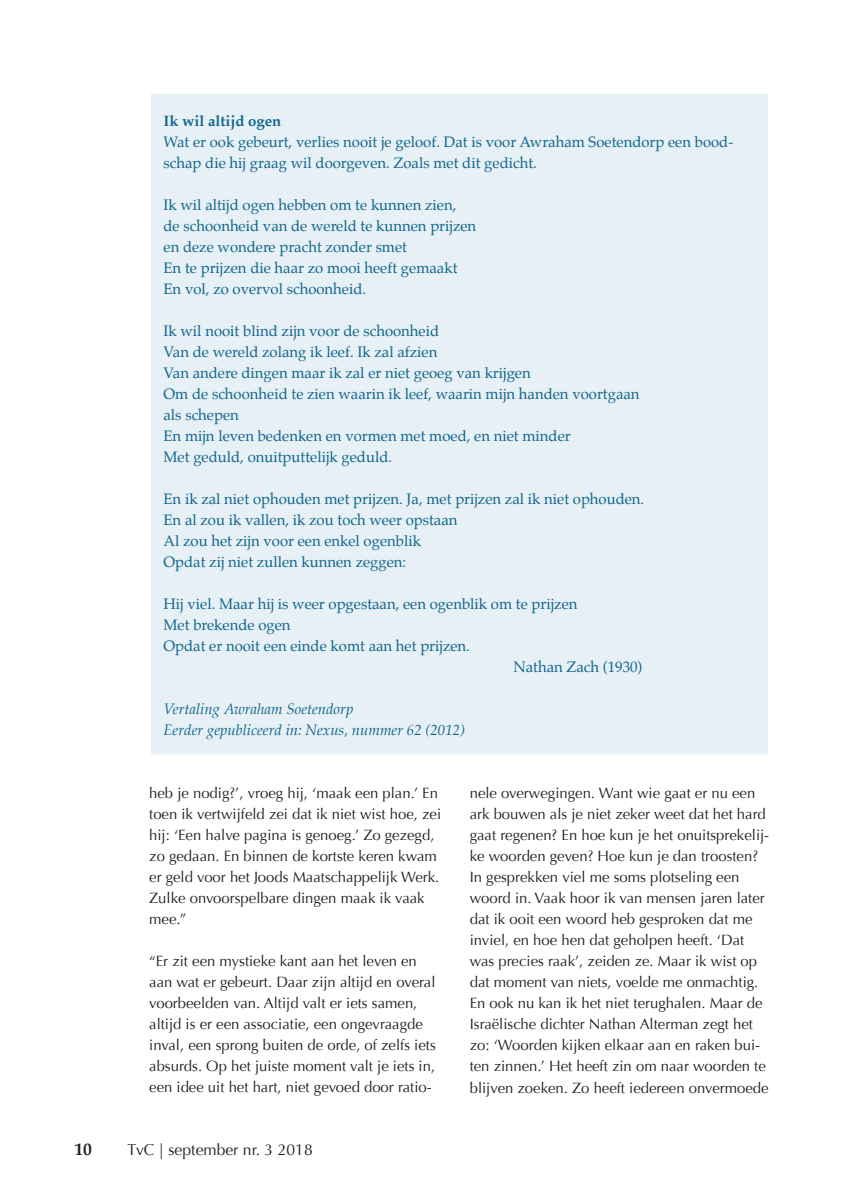
<style>
.page{position:relative;width:844px;height:1191px;background:#fff}
.page>*{position:absolute;margin:0;border:0;box-sizing:border-box;transform-origin:0 0}
.t1{font:700 17.5px "Palatino";color:#231f20}
.t2{font:15.75px "Optima";color:#231f20}
.t3{font:14.88px/21px "Optima";color:#231f20}
.t4{font:14.88px/21px "Palatino";color:#0f6690}
.t5{font:italic 14.88px/21px "Palatino";color:#0f6690}
.t6{font:700 14.88px "Palatino";color:#0f6690}
</style>
<div class="page">
<div style="left:149px;top:92px;width:620px;height:664px;background:#e7f0f4;border:2px solid #fff"></div>
<p class="t6" style="left:163px;top:108px;width:119px">Ik wil altijd ogen</p>
<p class="t4" style="left:163px;top:131px;width:571px">Wat er ook gebeurt, verlies nooit je geloof. Dat is voor Awraham Soetendorp een bood&shy;schap die hij graag wil doorgeven. Zoals met dit gedicht.</p>
<p class="t4" style="left:163px;top:194px;width:314px">Ik wil altijd ogen hebben om te kunnen zien, de schoonheid van de wereld te kunnen prijzen en deze wondere pracht zonder smet<br>En te prijzen die haar zo mooi heeft gemaakt En vol, zo overvol schoonheid.</p>
<p class="t4" style="left:163px;top:320px;width:477px">Ik wil nooit blind zijn voor de schoonheid<br>Van de wereld zolang ik leef. Ik zal afzien<br>Van andere dingen maar ik zal er niet geoeg van krijgen<br>Om de schoonheid te zien waarin ik leef, waarin mijn handen voortgaan als schepen<br>En mijn leven bedenken en vormen met moed, en niet minder<br>Met geduld, onuitputtelijk geduld.</p>
<p class="t4" style="left:163px;top:488px;width:482px">En ik zal niet ophouden met prijzen. Ja, met prijzen zal ik niet ophouden.<br>En al zou ik vallen, ik zou toch weer opstaan<br>Al zou het zijn voor een enkel ogenblik<br>Opdat zij niet zullen kunnen zeggen:</p>
<p class="t4" style="left:163px;top:593px;width:415px">Hij viel. Maar hij is weer opgestaan, een ogenblik om te prijzen</p>
<p class="t4" style="left:163px;top:614px;width:128px">Met brekende ogen</p>
<p class="t4" style="left:163px;top:635px;width:308px">Opdat er nooit een einde komt aan het prijzen.</p>
<p class="t4" style="left:513px;top:656px;width:131px">Nathan Zach (1930)</p>
<p class="t5" style="left:163px;top:699px;width:303px">Vertaling Awraham Soetendorp<br>Eerder gepubliceerd in: Nexus, nummer 62 (2012)</p>
<p class="t3" style="left:149px;top:783px;width:293px">heb je nodig?’, vroeg hij, ‘maak een plan.’ En toen ik vertwijfeld zei dat ik niet wist hoe, zei hij: ‘Een halve pagina is genoeg.’ Zo gezegd, zo gedaan. En binnen de kortste keren kwam er geld voor het Joods Maatschappelijk Werk.<br>Zulke onvoorspelbare dingen maak ik vaak mee.”</p>
<p class="t3" style="left:149px;top:951px;width:288px">“Er zit een mystieke kant aan het leven en aan wat er gebeurt. Daar zijn altijd en overal voorbeelden van. Altijd valt er iets samen, altijd is er een associatie, een ongevraagde inval, een sprong buiten de orde, of zelfs iets absurds. Op het juiste moment valt je iets in, een idee uit het hart, niet gevoed door ratio-</p>
<p class="t1" style="left:74px;top:1133px;width:19px">10</p>
<p class="t2" style="left:127px;top:1140px;width:187px">TvC | september nr. 3 2018</p>
<p class="t3" style="left:469px;top:783px;width:301px">nele overwegingen. Want wie gaat er nu een ark bouwen als je niet zeker weet dat het hard gaat regenen? En hoe kun je het onuitsprekelij&shy;ke woorden geven? Hoe kun je dan troosten?<br>In gesprekken viel me soms plotseling een woord in. Vaak hoor ik van mensen jaren later dat ik ooit een woord heb gesproken dat me inviel, en hoe hen dat geholpen heeft. ‘Dat was precies raak’, zeiden ze. Maar ik wist op dat moment van niets, voelde me onmachtig.<br>En ook nu kan ik het niet terughalen. Maar de Israëlische dichter Nathan Alterman zegt het zo: ‘Woorden kijken elkaar aan en raken bui&shy;ten zinnen.’ Het heeft zin om naar woorden te blijven zoeken. Zo heeft iedereen onvermoede</p>
</div>
